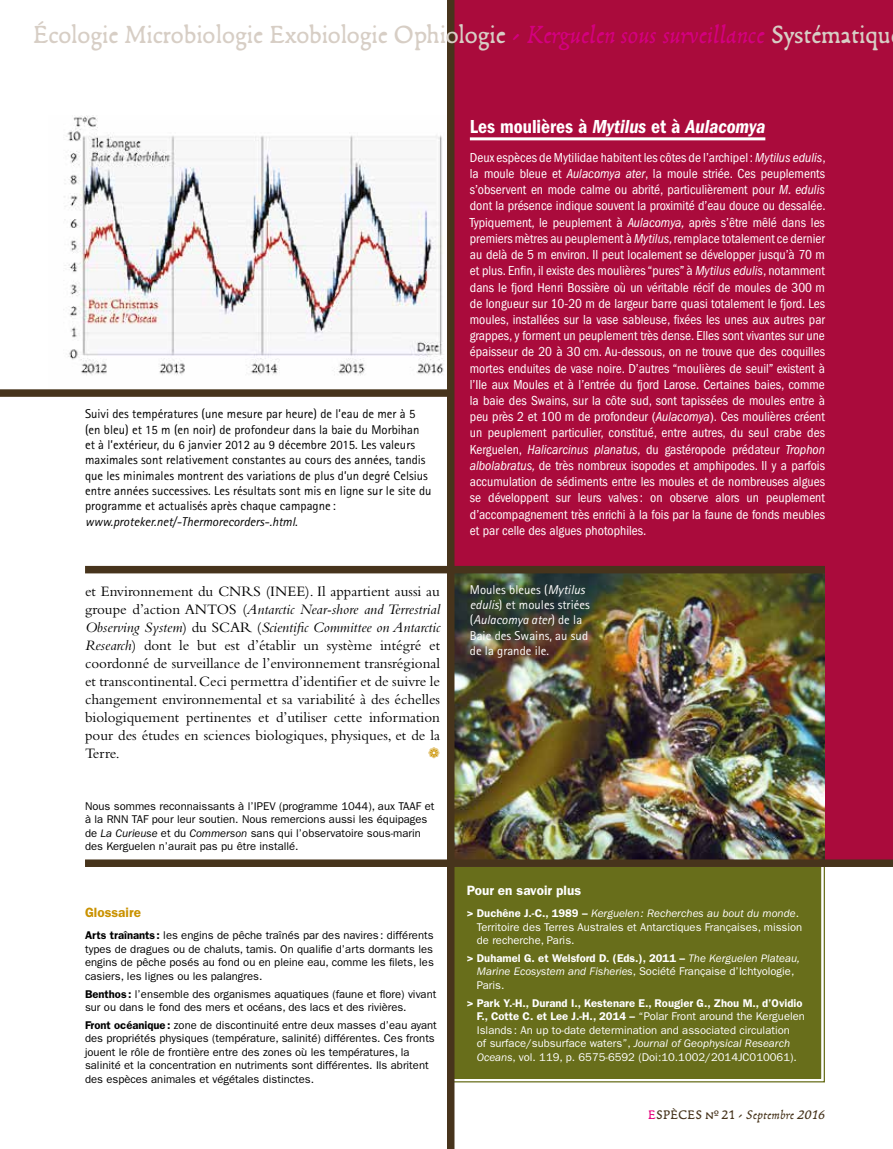
<style>
.page{position:relative;width:893px;height:1149px;background:#fff}
.page>*{position:absolute;margin:0;border:0;box-sizing:border-box;transform-origin:0 0}
.t1{font:27px "Francesco";color:#d7cec5}
.t2{font:19.5px "ITC Franklin Gothic Std Dm Cd";color:#fff}
.t3{font:15px/18px "Bembo Std";color:#000;text-align:justify}
.t4{font:condensed 13.5px/16.2px "ITC Franklin Gothic Std";color:#fff;text-align:justify}
.t5{font:italic 13.5px "Francesco";letter-spacing:.01em;color:#47341c}
.t6{font:600 13.5px "ITC Franklin Gothic Std";color:#fff}
.t7{font:600 13.5px "ITC Franklin Gothic Std";color:#ca9200}
.t8{font:12.75px/15.3px "Rotis Sans Serif";color:#000}
.t9{font:12.75px/15.3px "Rotis Sans Serif";color:#fff}
.t10{font:11.25px/13.5px "ITC Franklin Gothic Std";color:#000}
.t11{font:11.25px/13.5px "ITC Franklin Gothic Std";color:#fff}
.t12{font:italic 11.25px/13.5px "ITC Franklin Gothic Std";color:#fff}
.s1{color:#d4007f}
.s2{font-style:italic;color:#d4007f}
.s3{font-style:italic}
.s4{font-weight:600}
.s5{font-family:"ITC Franklin Gothic Std Dm Cd It"}
.s6{font-weight:600;font-style:normal}
.s7{font-style:normal}
.s8{font-style:normal;color:#e6007d}
</style>
<div class="page">
<div style="left:451px;top:0;width:442px;height:863px;background:#aa0b3c"></div>
<hr style="left:470px;top:137px;width:295px;height:3px;background:#fff">
<div style="left:454px;top:866px;width:372px;height:216px;background:#686e1b"></div>
<div style="left:454px;top:866px;width:367px;height:212px;border:4px solid #686e1b"></div>
<img style="left:454px;top:573px;width:371px;height:286px">
<img style="left:63px;top:116px;width:381px;height:260px">
<div style="left:0;top:389px;width:451px;height:7px;background:#47341c"></div>
<div style="left:85px;top:859px;width:808px;height:7px;background:#47341c"></div>
<div style="left:447px;top:0;width:7px;height:1148px;background:#47341c"></div>
<div style="left:85px;top:565px;width:740px;height:8px;background:#47341c"></div>
<h1 class="t1" style="left:33px;top:16px;width:859px">Écologie Microbiologie Exobiologie Ophiologie <span class="s1">-</span> <span class="s2">Kerguelen sous surveillance</span> Systématiqu</h1>
<p class="t8" style="left:85px;top:406px;width:348px">Suivi des températures (une mesure par heure) de l’eau de mer à 5 (en bleu) et 15 m (en noir) de profondeur dans la baie du Morbihan et à l’extérieur, du 6 janvier 2012 au 9 décembre 2015. Les valeurs maximales sont relativement constantes au cours des années, tandis que les minimales montrent des variations de plus d’un degré Celsius entre années successives. Les résultats sont mis en ligne sur le site du programme et actualisés après chaque campagne : <span class="s3">www.proteker.net/-Thermorecorders-.html</span>.</p>
<p class="t3" style="left:85px;top:582px;width:357px">et Environnement du CNRS (INEE). Il appartient aussi au groupe d’action ANTOS (<span class="s3">Antarctic Near-shore and Terrestrial Observing System</span>) du SCAR (<span class="s3">Scientific Committee on Antarctic Research</span>) dont le but est d’établir un système intégré et coordonné de surveillance de l’environnement transrégional et transcontinental. Ceci permettra d’identifier et de suivre le changement environnemental et sa variabilité à des échelles biologiquement pertinentes et d’utiliser cette information pour des études en sciences biologiques, physiques, et de la Terre.</p>
<p class="t10" style="left:85px;top:799px;width:351px">Nous sommes reconnaissants à l’IPEV (programme 1044), aux TAAF et à la RNN TAF pour leur soutien. Nous remercions aussi les équipages de <span class="s3">La Curieuse</span> et du <span class="s3">Commerson</span> sans qui l’observatoire sous-marin des Kerguelen n’aurait pas pu être installé.</p>
<p class="t7" style="left:85px;top:904px;width:57px">Glossaire</p>
<p class="t10" style="left:85px;top:928px;width:350px;text-align:justify"><span class="s4">Arts traînants:</span> les engins de pêche traînés par des navires: différents types de dragues ou de chaluts, tamis. On qualifie d’arts dormants les engins de pêche posés au fond ou en pleine eau, comme les filets, les casiers, les lignes ou les palangres.</p>
<p class="t10" style="left:85px;top:986px;width:353px"><span class="s4">Benthos :</span> l’ensemble des organismes aquatiques (faune et flore) vivant sur ou dans le fond des mers et océans, des lacs et des rivières.</p>
<p class="t10" style="left:85px;top:1018px;width:353px"><span class="s4">Front océanique:</span> zone de discontinuité entre deux masses d’eau ayant des propriétés physiques (température, salinité) différentes. Ces fronts jouent le rôle de frontière entre des zones où les températures, la salinité et la concentration en nutriments sont différentes. Ils abritent des espèces animales et végétales distinctes.</p>
<h2 class="t2" style="left:470px;top:115px;width:297px">Les moulières à <span class="s5">Mytilus</span> et à <span class="s5">Aulacomya</span></h2>
<p class="t4" style="left:470px;top:149px;width:357px">Deux espèces de Mytilidae habitent les côtes de l’archipel : <span class="s3">Mytilus edulis</span>, la moule bleue et <span class="s3">Aulacomya ater</span>, la moule striée. Ces peuplements s’observent en mode calme ou abrité, particulièrement pour <span class="s3">M. edulis </span>dont la présence indique souvent la proximité d’eau douce ou dessalée.<br>Typiquement, le peuplement à <span class="s3">Aulacomya,</span> après s’être mêlé dans les premiers mètres au peuplement à <span class="s3">Mytilus,</span> remplace totalement ce dernier au delà de 5 m environ. Il peut localement se développer jusqu’à 70 m et plus. Enfin, il existe des moulières “pures” à <span class="s3">Mytilus edulis</span>, notamment dans le fjord Henri Bossière où un véritable récif de moules de 300 m de longueur sur 10-20 m de largeur barre quasi totalement le fjord. Les moules, installées sur la vase sableuse, fixées les unes aux autres par grappes, y forment un peuplement très dense. Elles sont vivantes sur une épaisseur de 20 à 30 cm. Au-dessous, on ne trouve que des coquilles mortes enduites de vase noire. D’autres “moulières de seuil” existent à l’Ile aux Moules et à l’entrée du fjord Larose. Certaines baies, comme la baie des Swains, sur la côte sud, sont tapissées de moules entre à peu près 2 et 100 m de profondeur (<span class="s3">Aulacomya</span>). Ces moulières créent un peuplement particulier, constitué, entre autres, du seul crabe des Kerguelen, <span class="s3">Halicarcinus planatus,</span> du gastéropode prédateur <span class="s3">Trophon albolabratus,</span> de très nombreux isopodes et amphipodes. Il y a parfois accumulation de sédiments entre les moules et de nombreuses algues se développent sur leurs valves: on observe alors un peuplement d’accompagnement très enrichi à la fois par la faune de fonds meubles et par celle des algues photophiles.</p>
<p class="t9" style="left:470px;top:581px;width:121px">Moules bleues (<span class="s3">Mytilus edulis</span>) et moules striées (<span class="s3">Aulacomya ater</span>) de la<br>Baie des Swains, au sud de la grande ile.</p>
<p class="t6" style="left:467px;top:882px;width:116px">Pour en savoir plus</p>
<p class="t11" style="left:477px;top:906px;width:327px;text-indent:-10px"><span class="s4">&gt; Duchêne J.-C., 1989 –</span> <span class="s3">Kerguelen: Recherches au bout du monde</span>.<br>Territoire des Terres Australes et Antarctiques Françaises, mission de recherche, Paris.</p>
<p class="t12" style="left:477px;top:951px;width:325px;text-indent:-10px"><span class="s6">&gt; Duhamel G. et Welsford D. (Eds.), 2011 –</span> The Kerguelen Plateau,<br>Marine Ecosystem and Fisheries<span class="s7">, Société Française d’Ichtyologie,<br>Paris.</span></p>
<p class="t11" style="left:477px;top:995px;width:330px;text-indent:-10px"><span class="s4">&gt; Park Y.-H., Durand I., Kestenare E., Rougier G., Zhou M., d’Ovidio F., Cotte C. et Lee J.-H., 2014 –</span> “Polar Front around the Kerguelen Islands: An up to-date determination and associated circulation<br>of surface/subsurface waters”, <span class="s3">Journal of Geophysical Research Oceans</span>, vol. 119, p. 6575-6592 (Doi:10.1002/2014JC010061).</p>
<p class="t5" style="left:648px;top:1103px;width:179px"><span class="s8">E</span><span class="s7">SPÈCES № 21 -</span> Septembre 2016</p>
</div>
